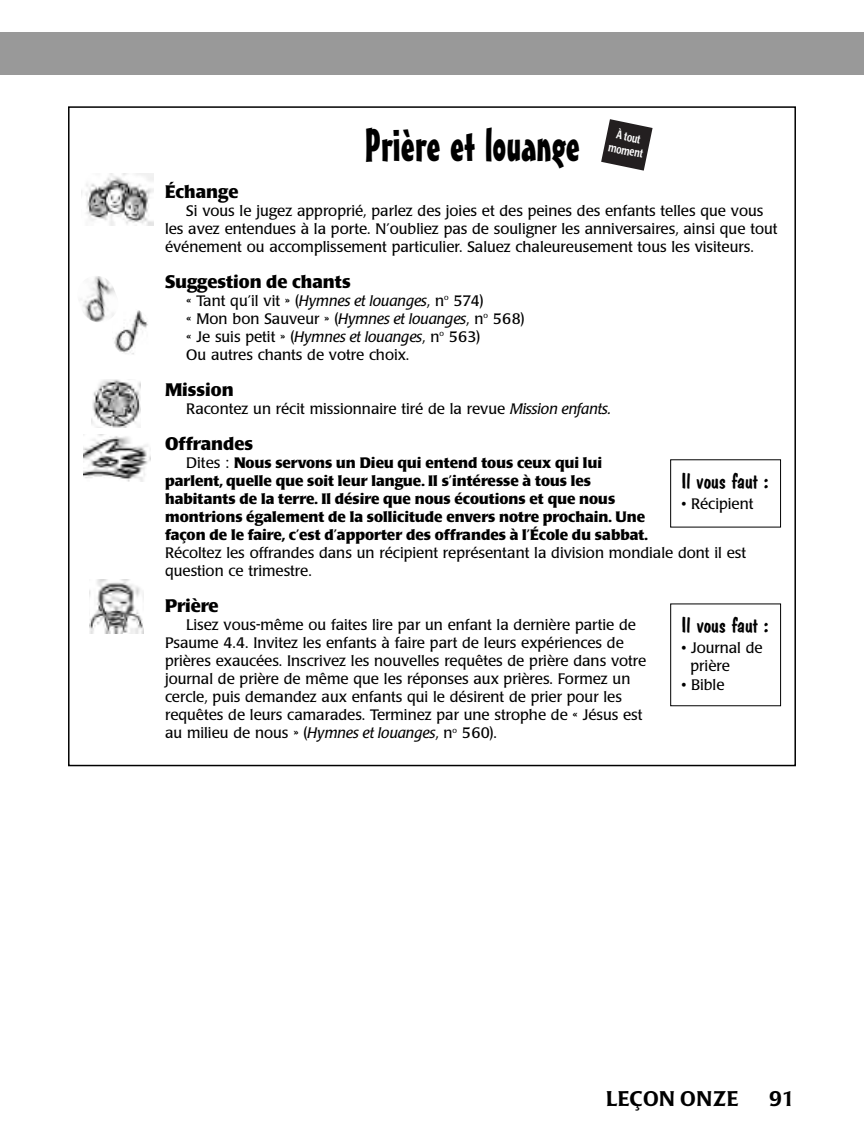
<style>
.page{position:relative;width:864px;height:1148px;background:#fff}
.page>*{position:absolute;margin:0;border:0;box-sizing:border-box;transform-origin:0 0}
.t1{font:45px "Mister Earl BT";color:#000}
.t2{font:21px "Dom Casual D";color:#000;scale:1.05 1}
.t3{font:500 21px "Poppl Laudatio";letter-spacing:.02em;color:#000}
.t4{font:700 18px "Poppl Laudatio";color:#000}
.t5{font:15px/18px "Poppl Laudatio";color:#000}
.t6{font:700 15px/18px "Poppl Laudatio";color:#000}
.t7{font:500 11.7px/13.8px "Poppl Laudatio";color:#fff;text-align:center;scale:.74 1}
.s1{font-style:italic}
.s2{font-weight:400}
</style>
<div class="page">
<img style="left:81px;top:174px;width:72px;height:52px">
<img style="left:80px;top:276px;width:35px;height:46px">
<img style="left:92px;top:379px;width:49px;height:48px">
<img style="left:83px;top:434px;width:67px;height:47px">
<img style="left:89px;top:580px;width:54px;height:53px">
<img style="left:112px;top:308px;width:38px;height:48px;border-radius:19px">
<div style="left:0;top:32px;width:864px;height:42px;background:#999"></div>
<div style="left:670px;top:459px;width:111px;height:68px;border:1px solid #000"></div>
<div style="left:670px;top:603px;width:111px;height:103px;border:1px solid #000"></div>
<svg style="left:601px;top:119px;width:52px;height:52px"></svg>
<h1 class="t1" style="left:365px;top:128px;width:217px">Prière et louange</h1>
<p class="t7" style="left:613px;top:128px;width:49px;rotate:12deg">À tout moment</p>
<p class="t4" style="left:165px;top:185px;width:75px">Échange</p>
<p class="t5" style="left:165px;top:203px;width:614px;text-indent:21px">Si vous le jugez approprié, parlez des joies et des peines des enfants telles que vous les avez entendues à la porte. N’oubliez pas de souligner les anniversaires, ainsi que tout événement ou accomplissement particulier. Saluez chaleureusement tous les visiteurs.</p>
<p class="t4" style="left:165px;top:275px;width:187px">Suggestion de chants</p>
<p class="t5" style="left:186px;top:293px;width:340px">« Tant qu’il vit » (<span class="s1">Hymnes et louanges</span>, n<sup>o</sup> 574)<br>« Mon bon Sauveur » (<span class="s1">Hymnes et louanges</span>, n<sup>o</sup> 568) « Je suis petit » (<span class="s1">Hymnes et louanges</span>, n<sup>o</sup> 563)<br>Ou autres chants de votre choix.</p>
<p class="t4" style="left:165px;top:383px;width:70px">Mission</p>
<p class="t5" style="left:186px;top:401px;width:426px">Racontez un récit missionnaire tiré de la revue <span class="s1">Mission enfants.</span></p>
<p class="t4" style="left:165px;top:437px;width:90px">Offrandes</p>
<p class="t6" style="left:165px;top:455px;width:484px;text-indent:21px"><span class="s2">Dites :</span> Nous servons un Dieu qui entend tous ceux qui lui parlent, quelle que soit leur langue. Il s’intéresse à tous les habitants de la terre. Il désire que nous écoutions et que nous montrions également de la sollicitude envers notre prochain. Une façon de le faire, c’est d’apporter des offrandes à l’École du sabbat.</p>
<p class="t5" style="left:165px;top:545px;width:583px">Récoltez les offrandes dans un récipient représentant la division mondiale dont il est question ce trimestre.</p>
<p class="t4" style="left:165px;top:599px;width:55px">Prière</p>
<p class="t5" style="left:165px;top:617px;width:483px;text-indent:21px">Lisez vous-même ou faites lire par un enfant la dernière partie de Psaume 4.4. Invitez les enfants à faire part de leurs expériences de prières exaucées. Inscrivez les nouvelles requêtes de prière dans votre journal de prière de même que les réponses aux prières. Formez un cercle, puis demandez aux enfants qui le désirent de prier pour les requêtes de leurs camarades. Terminez par une strophe de « Jésus est au milieu de nous » (<span class="s1">Hymnes et louanges</span>, n<sup>o</sup> 560).</p>
<h2 class="t2" style="left:682px;top:468px;width:84px">Il vous faut :</h2>
<p class="t5" style="left:682px;top:496px;width:74px">• Récipient</p>
<h2 class="t2" style="left:682px;top:612px;width:84px">Il vous faut :</h2>
<p class="t5" style="left:691px;top:640px;width:74px;text-indent:-9px">• Journal de prière</p>
<p class="t5" style="left:682px;top:677px;width:44px">• Bible</p>
<h2 class="t3" style="left:606px;top:1090px;width:134px">LEÇON ONZE</h2>
<h2 class="t3" style="left:769px;top:1090px;width:27px">91</h2>
</div>
